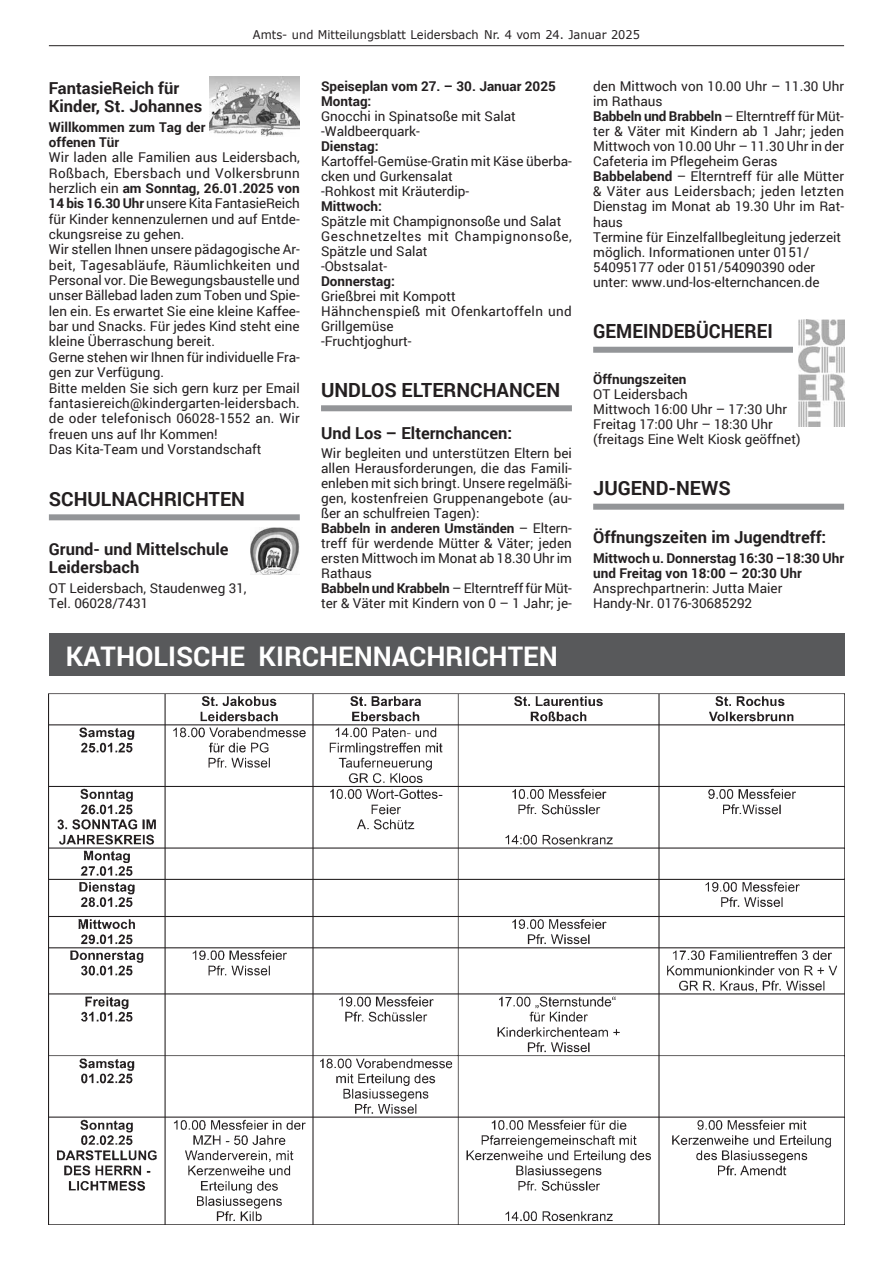
<style>
.page{position:relative;width:893px;height:1263px;background:#fff}
.page>*{position:absolute;margin:0;border:0;box-sizing:border-box;transform-origin:0 0}
.t1{font:700 27px "Roboto";color:#fff}
.t2{font:700 19.5px "Roboto";color:#231f20}
.t3{font:700 19.5px "Roboto";color:#231f20;scale:.95 1}
.t4{font:700 16.5px/18.3px "Roboto";color:#231f20}
.t5{font:13.5px/15.3px "Roboto";color:#231f20}
.t6{font:700 13.5px/15px "Roboto";color:#231f20}
.t7{font:12px "Verdana";color:#231f20;scale:.95 1}
.s1{font-weight:700}
</style>
<div class="page">
<hr style="left:49px;top:45px;width:795px;height:1px;background:#231f20">
<div style="left:321px;top:405px;width:251px;height:6px;background:#939598"></div>
<div style="left:593px;top:347px;width:200px;height:6px;background:#939598"></div>
<div style="left:593px;top:504px;width:251px;height:6px;background:#939598"></div>
<div style="left:49px;top:514px;width:251px;height:6px;background:#939598"></div>
<div style="left:49px;top:634px;width:795px;height:42px;background:#58595b"></div>
<img style="left:49px;top:693px;width:795px;height:532px">
<img style="left:798px;top:319px;width:46px;height:108px">
<img style="left:251px;top:527px;width:49px;height:48px">
<img style="left:210px;top:77px;width:90px;height:60px">
<p class="t7" style="left:253px;top:27px;width:409px">Amts- und Mitteilungsblatt Leidersbach Nr. 4 vom 24. Januar 2025</p>
<p class="t6" style="left:321px;top:78px;width:236px">Speiseplan vom 27. – 30. Januar 2025<br>Montag:</p>
<p class="t5" style="left:321px;top:108px;width:196px">Gnocchi in Spinatsoße mit Salat -Waldbeerquark-</p>
<p class="t6" style="left:321px;top:138px;width:59px">Dienstag:</p>
<p class="t5" style="left:321px;top:153px;width:252px">Kartoffel-Gemüse-Gratin mit Käse überba&shy;cken und Gurkensalat<br>-Rohkost mit Kräuterdip-</p>
<p class="t6" style="left:321px;top:198px;width:62px">Mittwoch:</p>
<p class="t5" style="left:321px;top:213px;width:252px">Spätzle mit Champignonsoße und Salat<br>Geschnetzeltes mit Champignonsoße,<br>Spätzle und Salat<br>-Obstsalat-</p>
<p class="t6" style="left:321px;top:273px;width:75px">Donnerstag:</p>
<p class="t5" style="left:321px;top:288px;width:252px">Grießbrei mit Kompott<br>Hähnchenspieß mit Ofenkartoffeln und<br>Grillgemüse<br>-Fruchtjoghurt-</p>
<h2 class="t2" style="left:321px;top:376px;width:27px">Undlos</h2>
<h2 class="t2" style="left:402px;top:376px;width:160px">ElternChanceN</h2>
<p class="t4" style="left:321px;top:423px;width:193px">Und Los – Elternchancen:</p>
<p class="t5" style="left:321px;top:445px;width:252px">Wir begleiten und unterstützen Eltern bei allen Herausforderungen, die das Famili&shy;enleben mit sich bringt. Unsere regelmäßi&shy;gen, kostenfreien Gruppenangebote (au&shy;ßer an schulfreien Tagen):<br><span class="s1">Babbeln in anderen Umständen</span> – Eltern&shy;treff für werdende Mütter &amp; Väter; jeden ersten Mittwoch im Monat ab 18.30 Uhr im Rathaus<br><span class="s1">Babbeln und Krabbeln</span> – Elterntreff für Müt&shy;ter &amp; Väter mit Kindern von 0 – 1 Jahr; je-</p>
<p class="t5" style="left:593px;top:78px;width:252px">den Mittwoch von 10.00 Uhr – 11.30 Uhr im Rathaus<br><span class="s1">Babbeln und Brabbeln</span> – Elterntreff für Müt&shy;ter &amp; Väter mit Kindern ab 1 Jahr; jeden Mittwoch von 10.00 Uhr – 11.30 Uhr in der Cafeteria im Pflegeheim Geras <span class="s1">Babbelabend</span> – Elterntreff für alle Mütter &amp; Väter aus Leidersbach; jeden letzten Dienstag im Monat ab 19.30 Uhr im Rat&shy;haus<br>Termine für Einzelfallbegleitung jederzeit möglich. Informationen unter 0151/ 54095177 oder 0151/54090390 oder unter: www.und-los-elternchancen.de</p>
<h2 class="t3" style="left:593px;top:317px;width:26px">Gemeindebü</h2>
<h2 class="t3" style="left:709px;top:317px;width:59px">cherei</h2>
<p class="t6" style="left:593px;top:371px;width:95px">Öffnungszeiten</p>
<p class="t5" style="left:593px;top:386px;width:209px">OT Leidersbach<br>Mittwoch 16:00 Uhr – 17:30 Uhr<br>Freitag 17:00 Uhr – 18:30 Uhr (freitags Eine Welt Kiosk geöffnet)</p>
<h2 class="t2" style="left:593px;top:474px;width:25px">Jugend</h2>
<h2 class="t2" style="left:668px;top:474px;width:36px">-News</h2>
<p class="t4" style="left:593px;top:528px;width:235px">Öffnungszeiten im Jugendtreff:</p>
<p class="t6" style="left:593px;top:550px;width:252px">Mittwoch u. Donnerstag 16:30 –18:30 Uhr und Freitag von 18:00 – 20:30 Uhr</p>
<p class="t5" style="left:593px;top:580px;width:191px">Ansprechpartnerin: Jutta Maier<br>Handy-Nr. 0176-30685292</p>
<p class="t4" style="left:49px;top:78px;width:155px">FantasieReich für<br>Kinder, St. Johannes</p>
<p class="t6" style="left:49px;top:119px;width:158px">Willkommen zum Tag der offenen Tür</p>
<p class="t5" style="left:49px;top:149px;width:252px">Wir laden alle Familien aus Leidersbach, Roßbach, Ebersbach und Volkersbrunn herzlich ein <span class="s1">am Sonntag, 26.01.2025 von 14 bis 16.30 Uhr</span> unsere Kita FantasieReich für Kinder kennenzulernen und auf Entde&shy;ckungsreise zu gehen.<br>Wir stellen Ihnen unsere pädagogische Ar&shy;beit, Tagesabläufe, Räumlichkeiten und Personal vor. Die Bewegungsbaustelle und unser Bällebad laden zum Toben und Spie&shy;len ein. Es erwartet Sie eine kleine Kaffee&shy;bar und Snacks. Für jedes Kind steht eine kleine Überraschung bereit.<br>Gerne stehen wir Ihnen für individuelle Fra&shy;gen zur Verfügung.<br>Bitte melden Sie sich gern kurz per Email fantasiereich@kindergarten-leidersbach. de oder telefonisch 06028-1552 an. Wir freuen uns auf Ihr Kommen!<br>Das Kita-Team und Vorstandschaft</p>
<h2 class="t2" style="left:49px;top:485px;width:52px">Schulna</h2>
<h2 class="t2" style="left:138px;top:485px;width:84px">chrichten</h2>
<p class="t4" style="left:49px;top:539px;width:181px">Grund- und Mittelschule<br>Leidersbach</p>
<p class="t5" style="left:49px;top:580px;width:199px">OT Leidersbach, Staudenweg 31,<br>Tel. 06028/7431</p>
<h1 class="t1" style="left:66px;top:637px;width:18px">Kat</h1>
<h1 class="t1" style="left:116px;top:637px;width:35px">holis</h1>
<h1 class="t1" style="left:193px;top:637px;width:51px">cheKi</h1>
<h1 class="t1" style="left:284px;top:637px;width:73px">rchenna</h1>
<h1 class="t1" style="left:409px;top:637px;width:116px">chrichten</h1>
</div>
